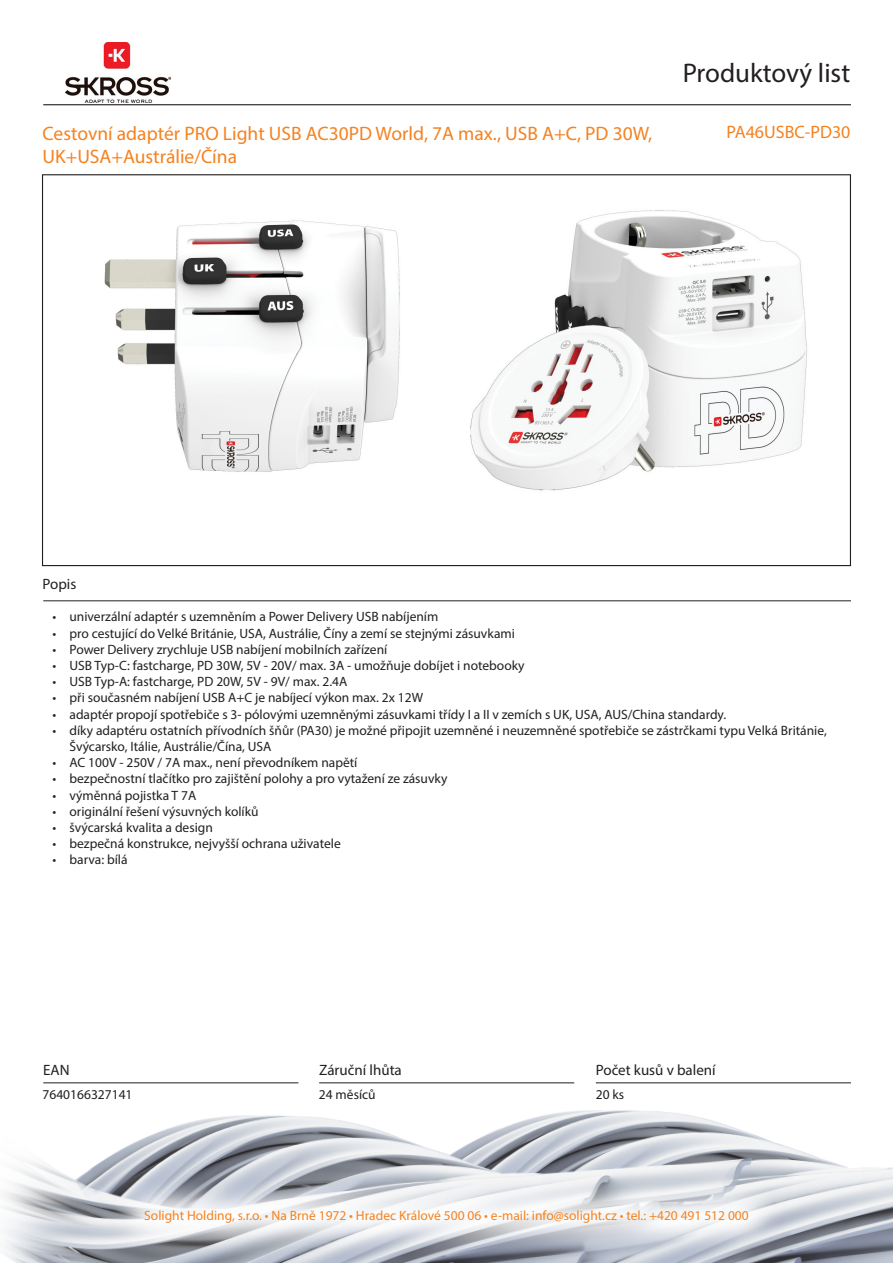
<style>
.page{position:relative;width:893px;height:1263px;background:#fff}
.page>*{position:absolute;margin:0;border:0;box-sizing:border-box;transform-origin:0 0}
.t1{font:27px "Myriad Pro";color:#231f20}
.t2{font:19.5px "Myriad Pro";color:#f58220}
.Kód_produktu{font:18px "Myriad Pro";color:#f58220}
.t3{font:15px "Myriad Pro";color:#231f20}
.t4{font:13.5px/16.2px "Myriad Pro";color:#231f20}
.t5{font:13.5px "Myriad Pro";color:#f58220}
</style>
<div class="page">
<img style="left:3px;top:1082px;width:890px;height:181px">
<hr style="left:43px;top:104px;width:808px;height:1px;background:#231f20">
<hr style="left:43px;top:600px;width:808px;height:1px;background:#231f20">
<hr style="left:596px;top:1082px;width:255px;height:1px;background:#231f20">
<hr style="left:319px;top:1082px;width:255px;height:1px;background:#231f20">
<hr style="left:43px;top:1082px;width:255px;height:1px;background:#231f20">
<svg style="left:109px;top:1175px;width:674px;height:83px"></svg>
<img style="left:104px;top:220px;width:296px;height:252px">
<img style="left:470px;top:210px;width:338px;height:281px">
<img style="left:65px;top:43px;width:106px;height:59px">
<h1 class="t1" style="left:683px;top:56px;width:169px">Produktový list</h1>
<p class="t2" style="left:43px;top:121px;width:611px">Cestovní adaptér PRO Light USB AC30PD World, 7A max., USB A+C, PD 30W,</p>
<p class="Kód_produktu" style="left:727px;top:121px;width:125px">PA46USBC-PD30</p>
<p class="t2" style="left:43px;top:145px;width:196px">UK+USA+Austrálie/Čína</p>
<p class="t3" style="left:43px;top:575px;width:35px">Popis</p>
<p class="t4" style="left:53px;top:609px;width:387px">• univerzální adaptér s uzemněním a Power Delivery USB nabíjením</p>
<p class="t4" style="left:53px;top:625px;width:464px">• pro cestující do Velké Británie, USA, Austrálie, Číny a zemí se stejnými zásuvkami</p>
<p class="t4" style="left:53px;top:641px;width:336px">• Power Delivery zrychluje USB nabíjení mobilních zařízení</p>
<p class="t4" style="left:53px;top:657px;width:474px">• USB Typ-C: fastcharge, PD 30W, 5V - 20V/ max. 3A - umožňuje dobíjet i notebooky</p>
<p class="t4" style="left:53px;top:673px;width:296px">• USB Typ-A: fastcharge, PD 20W, 5V - 9V/ max. 2.4A</p>
<p class="t4" style="left:53px;top:690px;width:372px">• při současném nabíjení USB A+C je nabíjecí výkon max. 2x 12W</p>
<p class="t4" style="left:53px;top:706px;width:675px">• adaptér propojí spotřebiče s 3- pólovými uzemněnými zásuvkami třídy I a II v zemích s UK, USA, AUS/China standardy.</p>
<p class="t4" style="left:70px;top:722px;width:759px;text-indent:-17px">• díky adaptéru ostatních přívodních šňůr (PA30) je možné připojit uzemněné i neuzemněné spotřebiče se zástrčkami typu Velká Británie,<br>Švýcarsko, Itálie, Austrálie/Čína, USA</p>
<p class="t4" style="left:53px;top:754px;width:306px">• AC 100V - 250V / 7A max., není převodníkem napětí</p>
<p class="t4" style="left:53px;top:771px;width:396px">• bezpečnostní tlačítko pro zajištění polohy a pro vytažení ze zásuvky</p>
<p class="t4" style="left:53px;top:787px;width:145px">• výměnná pojistka T 7A</p>
<p class="t4" style="left:53px;top:803px;width:208px">• originální řešení výsuvných kolíků</p>
<p class="t4" style="left:53px;top:819px;width:162px">• švýcarská kvalita a design</p>
<p class="t4" style="left:53px;top:835px;width:290px">• bezpečná konstrukce, nejvyšší ochrana uživatele</p>
<p class="t4" style="left:53px;top:852px;width:77px">• barva: bílá</p>
<p class="t3" style="left:43px;top:1060px;width:28px">EAN</p>
<p class="t3" style="left:319px;top:1060px;width:84px">Záruční lhůta</p>
<p class="t3" style="left:596px;top:1060px;width:121px">Počet kusů v balení</p>
<p class="t4" style="left:43px;top:1086px;width:92px">7640166327141</p>
<p class="t4" style="left:319px;top:1086px;width:58px">24 měsíců</p>
<p class="t4" style="left:596px;top:1086px;width:30px">20 ks</p>
<p class="t5" style="left:144px;top:1207px;width:606px">Solight Holding, s.r.o. • Na Brně 1972 • Hradec Králové 500 06 • e-mail: info@solight.cz • tel.: +420 491 512 000</p>
</div>
